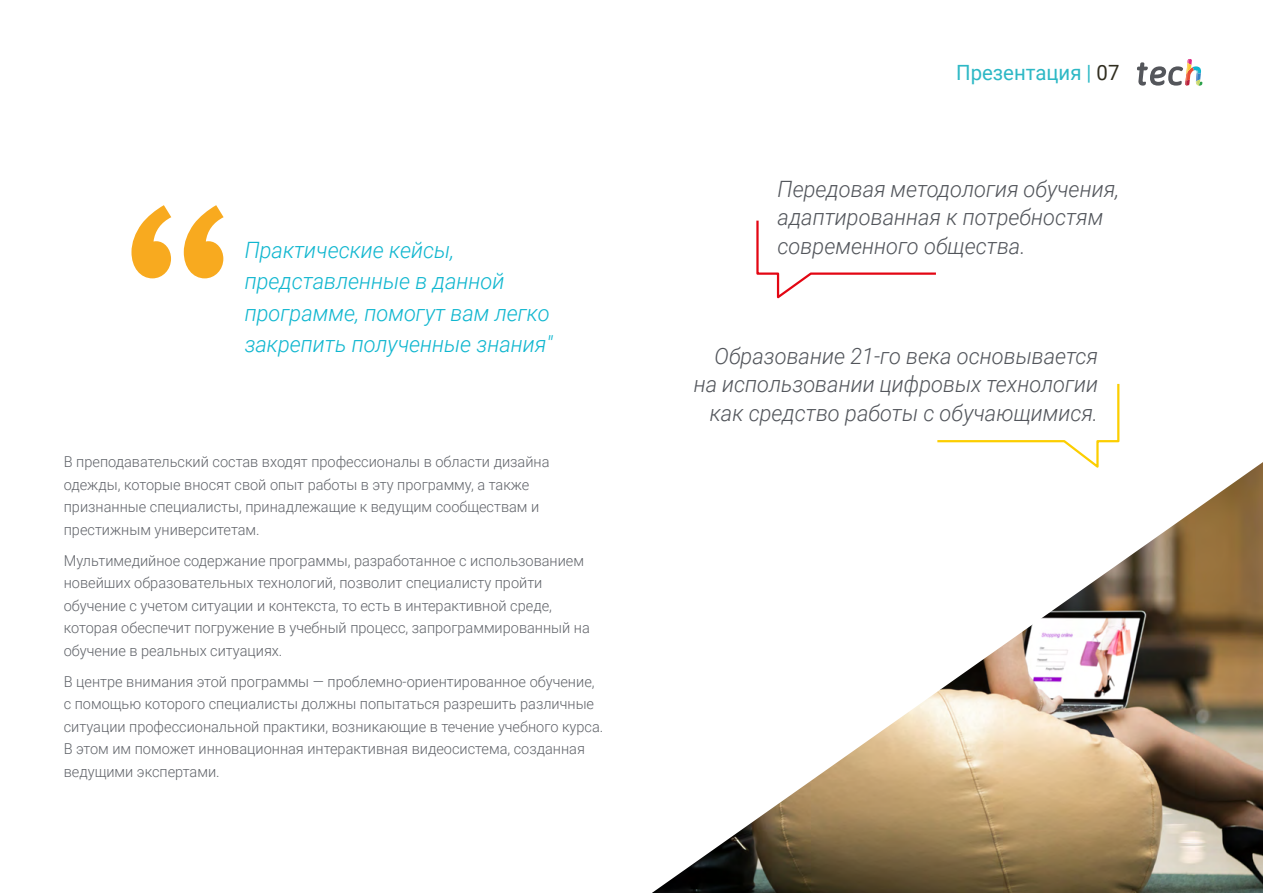
<style>
.page{position:relative;width:1263px;height:893px;background:#fff}
.page>*{position:absolute;margin:0;border:0;box-sizing:border-box;transform-origin:0 0}
.t1{font:italic 300 22.5px/28.5px "Roboto";color:#52555b;text-align:right}
.t2{font:italic 300 22.5px/31.5px "Roboto";color:#0fb6cf}
.t3{font:21px "Roboto";color:#2db8c5}
.t4{font:300 15px/22.5px "Roboto";color:#61646a}
.s1{color:#312e20}
</style>
<div class="page">
<svg style="left:131px;top:205px;width:93px;height:73px"></svg>
<svg style="left:1137px;top:59px;width:65px;height:27px"></svg>
<img style="left:652px;top:462px;width:611px;height:431px">
<svg style="left:935px;top:383px;width:185px;height:88px"></svg>
<svg style="left:756px;top:220px;width:180px;height:79px"></svg>
<h1 class="t2" style="left:245px;top:233px;width:309px">Практические кейсы, представленные в данной программе, помогут вам легко закрепить полученные знания"</h1>
<p class="t4" style="left:64px;top:450px;width:487px">В преподавательский состав входят профессионалы в области дизайна одежды, которые вносят свой опыт работы в эту программу, а также признанные специалисты, принадлежащие к ведущим сообществам и престижным университетам.</p>
<p class="t4" style="left:64px;top:549px;width:528px">Мультимедийное содержание программы, разработанное с использованием новейших образовательных технологий, позволит специалисту пройти обучение с учетом ситуации и контекста, то есть в интерактивной среде, которая обеспечит погружение в учебный процесс, запрограммированный на обучение в реальных ситуациях.</p>
<p class="t4" style="left:64px;top:670px;width:541px">В центре внимания этой программы — проблемно-ориентированное обучение, с помощью которого специалисты должны попытаться разрешить различные ситуации профессиональной практики, возникающие в течение учебного курса.<br>В этом им поможет инновационная интерактивная видеосистема, созданная ведущими экспертами.</p>
<h2 class="t3" style="left:956px;top:57px;width:165px">Презентация | <span class="s1">07</span></h2>
<h1 class="t1" style="left:778px;top:173px;width:343px;text-align:left">Передовая методология обучения, адаптированная к потребностям современного общества.</h1>
<h1 class="t1" style="left:694px;top:341px;width:406px">Образование 21-го века основывается на использовании цифровых технологии как средство работы с обучающимися.</h1>
</div>
